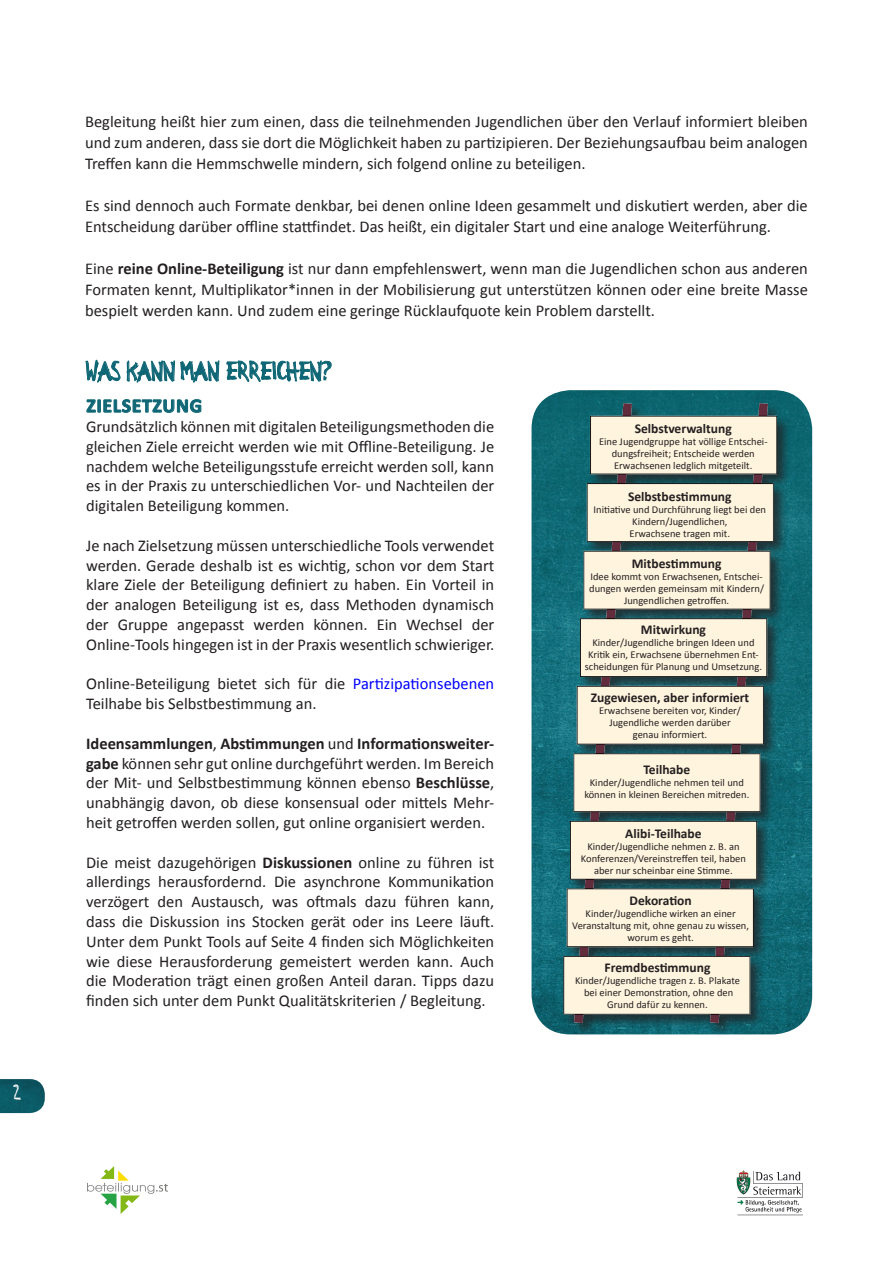
<style>
.page{position:relative;width:893px;height:1263px;background:#fff}
.page>*{position:absolute;margin:0;border:0;box-sizing:border-box;transform-origin:0 0}
.t1{font:21px "Citizen Dick";color:#0e6675}
.t2{font:700 19.5px "Calibri";color:#0e6675}
.t3{font:18px "Citizen Dick";color:#fff}
.t4{font:16.5px/19.8px "Calibri";color:#231f20;text-align:justify}
.t5{font:700 13.5px "Calibri";color:#231f20}
.t6{font:10.5px/12px "Calibri";color:#231f20;text-align:center}
.s1{font-weight:700}
.s2{color:#00f}
</style>
<div class="page">
<img style="left:531px;top:390px;width:281px;height:644px">
<img style="left:0;top:1079px;width:45px;height:34px">
<svg style="left:85px;top:359px;width:135px;height:24px"></svg>
<svg style="left:226px;top:360px;width:106px;height:22px"></svg>
<svg style="left:86px;top:399px;width:116px;height:14px"></svg>
<div style="left:561px;top:402px;width:230px;height:635px;background:#231f20;opacity:.75"></div>
<img style="left:563px;top:404px;width:214px;height:619px">
<img style="left:736px;top:1170px;width:67px;height:45px">
<img style="left:87px;top:1166px;width:81px;height:48px">
<p class="t3" style="left:13px;top:1084px;width:9px">2</p>
<p class="t4" style="left:85px;top:111px;width:724px;line-height:21px">Begleitung heißt hier zum einen, dass die teilnehmenden Jugendlichen über den Verlauf informiert bleiben und zum anderen, dass sie dort die Möglichkeit haben zu partizipieren. Der Beziehungsaufbau beim analogen Treffen kann die Hemmschwelle mindern, sich folgend online zu beteiligen.</p>
<p class="t4" style="left:85px;top:195px;width:724px;line-height:21px">Es sind dennoch auch Formate denkbar, bei denen online Ideen gesammelt und diskutiert werden, aber die<br>Entscheidung darüber offline stattfindet. Das heißt, ein digitaler Start und eine analoge Weiterführung.</p>
<p class="t4" style="left:85px;top:258px;width:724px;line-height:21px">Eine <span class="s1">reine Online-Beteiligung</span> ist nur dann empfehlenswert, wenn man die Jugendlichen schon aus anderen Formaten kennt, Multiplikator*innen in der Mobilisierung gut unterstützen können oder eine breite Masse bespielt werden kann. Und zudem eine geringe Rücklaufquote kein Problem darstellt.</p>
<p class="t1" style="left:86px;top:360px;width:246px">WAS KANN MAN ERREICHEN?</p>
<p class="t2" style="left:86px;top:393px;width:20px">Zielse</p>
<p class="t2" style="left:142px;top:393px;width:62px">tzung</p>
<p class="t4" style="left:86px;top:417px;width:410px">Grundsätzlich können mit digitalen Beteiligungsmethoden die gleichen Ziele erreicht werden wie mit Offline-Beteiligung. Je nachdem welche Beteiligungsstufe erreicht werden soll, kann es in der Praxis zu unterschiedlichen Vor- und Nachteilen der digitalen Beteiligung kommen.</p>
<p class="t4" style="left:86px;top:535px;width:410px">Je nach Zielsetzung müssen unterschiedliche Tools verwendet werden. Gerade deshalb ist es wichtig, schon vor dem Start klare Ziele der Beteiligung definiert zu haben. Ein Vorteil in der analogen Beteiligung ist es, dass Methoden dynamisch der Gruppe angepasst werden können. Ein Wechsel der Online-Tools hingegen ist in der Praxis wesentlich schwieriger.</p>
<p class="t4" style="left:86px;top:674px;width:410px">Online-Beteiligung bietet sich für die <span class="s2">Partizipationsebenen<br></span>Teilhabe bis Selbstbestimmung an.</p>
<p class="t4" style="left:86px;top:733px;width:410px"><span class="s1">Ideensammlungen</span>, <span class="s1">Abstimmungen</span> und <span class="s1">Informationsweiter&shy;gabe</span> können sehr gut online durchgeführt werden. Im Bereich der Mit- und Selbstbestimmung können ebenso <span class="s1">Beschlüsse</span>, unabhängig davon, ob diese konsensual oder mittels Mehr&shy;heit getroffen werden sollen, gut online organisiert werden.</p>
<p class="t4" style="left:86px;top:852px;width:410px">Die meist dazugehörigen <span class="s1">Diskussionen</span> online zu führen ist allerdings herausfordernd. Die asynchrone Kommunikation verzögert den Austausch, was oftmals dazu führen kann, dass die Diskussion ins Stocken gerät oder ins Leere läuft.<br>Unter dem Punkt Tools auf Seite 4 finden sich Möglichkeiten wie diese Herausforderung gemeistert werden kann. Auch die Moderation trägt einen großen Anteil daran. Tipps dazu finden sich unter dem Punkt Qualitätskriterien / Begleitung.</p>
<p class="t5" style="left:635px;top:420px;width:99px">Selbstverwaltung</p>
<p class="t6" style="left:599px;top:436px;width:170px">Eine Jugendgruppe hat völlige Entschei&shy;dungsfreiheit; Entscheide werden<br>Erwachsenen ledglich mitgeteilt.</p>
<p class="t5" style="left:628px;top:488px;width:105px">Selbstbestimmung</p>
<p class="t6" style="left:594px;top:503px;width:174px">Initiative und Durchführung liegt bei den<br>Kindern/Jugendlichen,<br>Erwachsene tragen mit.</p>
<p class="t5" style="left:632px;top:555px;width:91px">Mitbestimmung</p>
<p class="t6" style="left:589px;top:570px;width:176px">Idee kommt von Erwachsenen, Entschei&shy;dungen werden gemeinsam mit Kindern/<br>Jungendlichen getroffen.</p>
<p class="t5" style="left:641px;top:621px;width:67px">Mitwirkung</p>
<p class="t6" style="left:585px;top:637px;width:179px">Kinder/Jugendliche bringen Ideen und<br>Kritik ein, Erwachsene übernehmen Ent&shy;scheidungen für Planung und Umsetzung.</p>
<p class="t5" style="left:591px;top:689px;width:160px">Zugewiesen, aber informiert</p>
<p class="t6" style="left:599px;top:704px;width:143px">Erwachsene bereiten vor, Kinder/<br>Jugendliche werden darüber genau informiert.</p>
<p class="t5" style="left:643px;top:761px;width:48px">Teilhabe</p>
<p class="t6" style="left:584px;top:777px;width:166px">Kinder/Jugendliche nehmen teil und können in kleinen Bereichen mitreden.</p>
<p class="t5" style="left:625px;top:825px;width:78px">Alibi-Teilhabe</p>
<p class="t6" style="left:581px;top:840px;width:167px">Kinder/Jugendliche nehmen z. B. an<br>Konferenzen/Vereinstreffen teil, haben aber nur scheinbar eine Stimme.</p>
<p class="t5" style="left:630px;top:892px;width:64px">Dekoration</p>
<p class="t6" style="left:572px;top:908px;width:178px">Kinder/Jugendliche wirken an einer<br>Veranstaltung mit, ohne genau zu wissen, worum es geht.</p>
<p class="t5" style="left:605px;top:959px;width:107px">Fremdbestimmung</p>
<p class="t6" style="left:575px;top:975px;width:166px">Kinder/Jugendliche tragen z. B. Plakate bei einer Demonstration, ohne den<br>Grund dafür zu kennen.</p>
</div>
